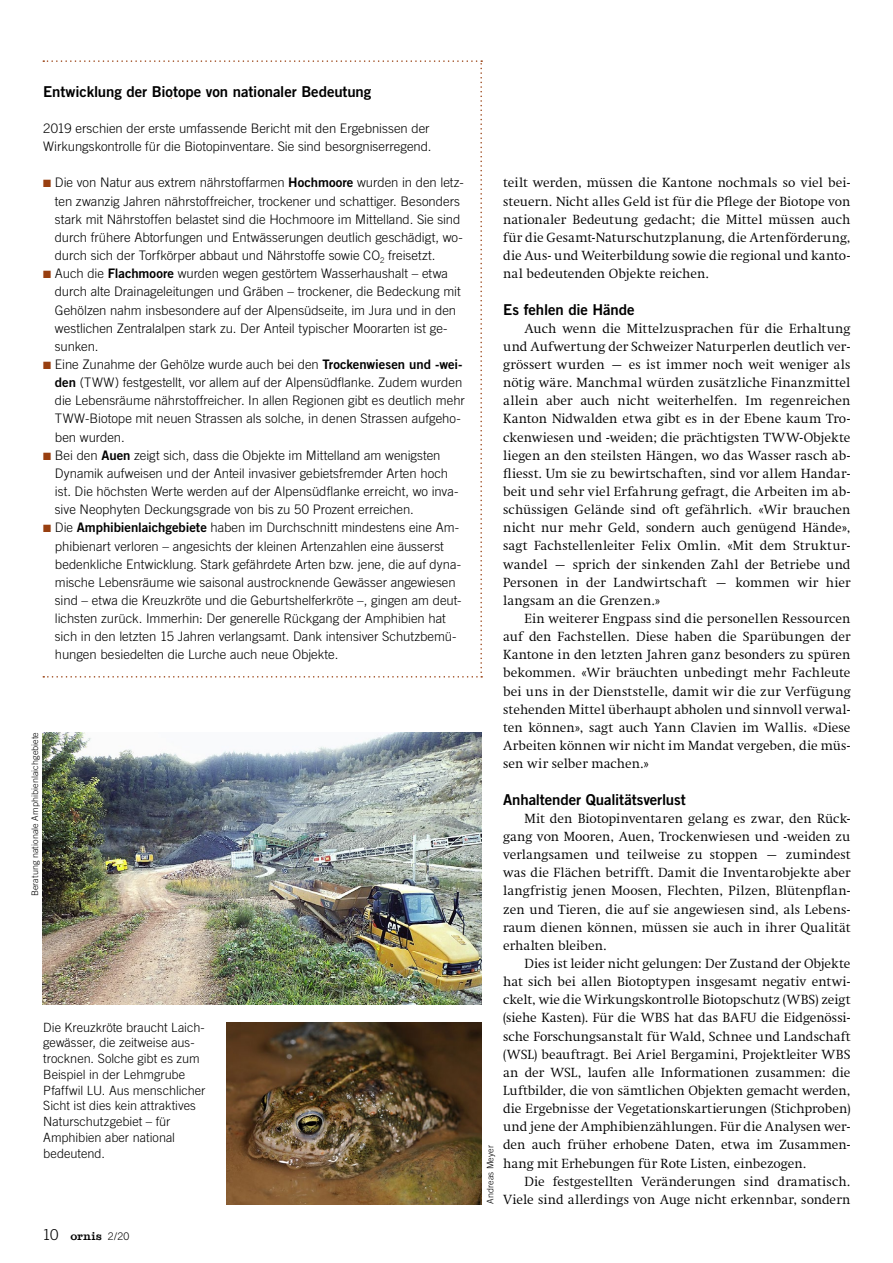
<style>
.page{position:relative;width:893px;height:1263px;background:#fff}
.page>*{position:absolute;margin:0;border:0;box-sizing:border-box;transform-origin:0 0}
.t1{font:15px "Trade Gothic LT Std Bd 2";letter-spacing:-.01em;color:#000}
.t2{font:300 13.5px/18.1px "Swift LT Std";letter-spacing:.01em;color:#000;text-align:justify}
.t3{font:300 13.2px/18.1px "Trade Gothic LT Std";letter-spacing:-.005em;color:#000}
.t4{font:300 12.75px/15.8px "Trade Gothic LT Std";color:#000}
.t5{font:500 12px "Clarendon Com";letter-spacing:.02em;color:#000}
.t6{font:300 9px "Trade Gothic LT Std";letter-spacing:.01em;color:#000}
.s1{color:#983f10}
.s2{font-family:"Trade Gothic LT Std Bd 2";font-weight:400}
.s3{font-family:"Trade Gothic LT Std";font-weight:300;font-size:15px}
.s4{font-family:"Trade Gothic LT Std";font-weight:300;font-size:10.5px}
</style>
<div class="page">
<img style="left:43px;top:732px;width:439px;height:272px">
<img style="left:227px;top:1022px;width:255px;height:182px">
<svg style="left:43px;top:60px;width:439px;height:618px"></svg>
<p class="t1" style="left:43px;top:82px;width:330px">Entwicklung der Biotope von nationaler Bedeutung</p>
<p class="t3" style="left:43px;top:119px;width:390px">2019 erschien der erste umfassende Bericht mit den Ergebnissen der<br>Wirkungskontrolle für die Biotopinventare. Sie sind besorgniserregend.</p>
<p class="t3" style="left:55px;top:174px;width:410px;text-indent:-12px"><span class="s1">■</span> Die von Natur aus extrem nährstoffarmen <span class="s2">Hochmoore</span> wurden in den letz&shy;ten zwanzig Jahren nährstoffreicher, trockener und schattiger. Besonders stark mit Nährstoffen belastet sind die Hochmoore im Mittelland. Sie sind durch frühere Abtorfungen und Entwässerungen deutlich geschädigt, wo&shy;durch sich der Torfkörper abbaut und Nährstoffe sowie CO<sub>2</sub> freisetzt.</p>
<p class="t3" style="left:55px;top:264px;width:407px;text-indent:-12px"><span class="s1">■</span> Auch die <span class="s2">Flachmoore</span> wurden wegen gestörtem Wasserhaushalt – etwa durch alte Drainageleitungen und Gräben – trockener, die Bedeckung mit Gehölzen nahm insbesondere auf der Alpensüdseite, im Jura und in den westlichen Zentralalpen stark zu. Der Anteil typischer Moorarten ist ge&shy;sunken.</p>
<p class="t3" style="left:55px;top:355px;width:411px;text-indent:-12px"><span class="s1">■</span> Eine Zunahme der Gehölze wurde auch bei den <span class="s2">Trockenwiesen und -wei&shy;den</span> (TWW) festgestellt, vor allem auf der Alpensüdflanke. Zudem wurden die Lebensräume nährstoffreicher. In allen Regionen gibt es deutlich mehr TWW-Biotope mit neuen Strassen als solche, in denen Strassen aufgeho&shy;ben wurden.</p>
<p class="t3" style="left:55px;top:446px;width:405px;text-indent:-12px"><span class="s1">■</span> Bei den <span class="s2">Auen</span> zeigt sich, dass die Objekte im Mittelland am wenigsten Dynamik aufweisen und der Anteil invasiver gebietsfremder Arten hoch ist. Die höchsten Werte werden auf der Alpensüdflanke erreicht, wo inva&shy;sive Neophyten Deckungsgrade von bis zu 50 Prozent erreichen.</p>
<p class="t3" style="left:55px;top:518px;width:408px;text-indent:-12px"><span class="s1">■</span> Die <span class="s2">Amphibienlaichgebiete</span> haben im Durchschnitt mindestens eine Am&shy;phibienart verloren – angesichts der kleinen Artenzahlen eine äusserst bedenkliche Entwicklung. Stark gefährdete Arten bzw. jene, die auf dyna&shy;mische Lebensräume wie saisonal austrocknende Gewässer angewiesen sind – etwa die Kreuzkröte und die Geburtshelferkröte –, gingen am deut&shy;lichsten zurück. Immerhin: Der generelle Rückgang der Amphibien hat sich in den letzten 15 Jahren verlangsamt. Dank intensiver Schutzbemü&shy;hungen besiedelten die Lurche auch neue Objekte.</p>
<p class="t6" style="left:30px;top:896px;width:166px;rotate:-90deg">Beratung nationale Amphibienlaichgebiete</p>
<p class="t4" style="left:43px;top:1019px;width:164px">Die Kreuzkröte braucht Laich&shy;gewässer, die zeitweise aus&shy;trocknen. Solche gibt es zum<br>Beispiel in der Lehmgrube<br>Pfaffwil LU. Aus menschlicher<br>Sicht ist dies kein attraktives<br>Naturschutzgebiet – für<br>Amphibien aber national bedeutend.</p>
<p class="t5" style="left:43px;top:1229px;width:88px"><span class="s3">10</span> ornis <span class="s4">2/20</span></p>
<p class="t2" style="left:503px;top:174px;width:349px">teilt werden, müssen die Kantone nochmals so viel bei&shy;steuern. Nicht alles Geld ist für die Pflege der Biotope von nationaler Bedeutung gedacht; die Mittel müssen auch für die Gesamt-Naturschutzplanung, die Artenförderung, die Aus- und Weiterbildung sowie die regional und kanto&shy;nal bedeutenden Objekte reichen.</p>
<p class="t1" style="left:503px;top:300px;width:133px">Es fehlen die Hände</p>
<p class="t2" style="left:503px;top:319px;width:349px;text-indent:21px">Auch wenn die Mittelzusprachen für die Erhaltung und Aufwertung der Schweizer Naturperlen deutlich ver&shy;grössert wurden – es ist immer noch weit weniger als nötig wäre. Manchmal würden zusätzliche Finanzmittel allein aber auch nicht weiterhelfen. Im regenreichen Kanton Nidwalden etwa gibt es in der Ebene kaum Tro&shy;ckenwiesen und -weiden; die prächtigsten TWW-Objekte liegen an den steilsten Hängen, wo das Wasser rasch ab&shy;fliesst. Um sie zu bewirtschaften, sind vor allem Handar&shy;beit und sehr viel Erfahrung gefragt, die Arbeiten im ab&shy;schüssigen Gelände sind oft gefährlich. «Wir brauchen nicht nur mehr Geld, sondern auch genügend Hände», sagt Fachstellenleiter Felix Omlin. «Mit dem Struktur&shy;wandel – sprich der sinkenden Zahl der Betriebe und Personen in der Landwirtschaft – kommen wir hier langsam an die Grenzen.»</p>
<p class="t2" style="left:503px;top:610px;width:349px;text-indent:21px">Ein weiterer Engpass sind die personellen Ressourcen auf den Fachstellen. Diese haben die Sparübungen der Kantone in den letzten Jahren ganz besonders zu spüren bekommen. «Wir bräuchten unbedingt mehr Fachleute bei uns in der Dienststelle, damit wir die zur Verfügung stehenden Mittel überhaupt abholen und sinnvoll verwal&shy;ten können», sagt auch Yann Clavien im Wallis. «Diese Arbeiten können wir nicht im Mandat vergeben, die müs&shy;sen wir selber machen.»</p>
<p class="t1" style="left:503px;top:790px;width:184px">Anhaltender Qualitätsverlust</p>
<p class="t2" style="left:503px;top:809px;width:349px;text-indent:21px">Mit den Biotopinventaren gelang es zwar, den Rück&shy;gang von Mooren, Auen, Trockenwiesen und -weiden zu verlangsamen und teilweise zu stoppen – zumindest was die Flächen betrifft. Damit die Inventarobjekte aber langfristig jenen Moosen, Flechten, Pilzen, Blütenpflan&shy;zen und Tieren, die auf sie angewiesen sind, als Lebens&shy;raum dienen können, müssen sie auch in ihrer Qualität erhalten bleiben.</p>
<p class="t2" style="left:503px;top:955px;width:349px;text-indent:21px">Dies ist leider nicht gelungen: Der Zustand der Objekte hat sich bei allen Biotoptypen insgesamt negativ entwi&shy;ckelt, wie die Wirkungskontrolle Biotopschutz (WBS) zeigt (siehe Kasten). Für die WBS hat das BAFU die Eidgenössi&shy;sche Forschungsanstalt für Wald, Schnee und Landschaft (WSL) beauftragt. Bei Ariel Bergamini, Projektleiter WBS an der WSL, laufen alle Informationen zusammen: die Luftbilder, die von sämtlichen Objekten gemacht werden, die Ergebnisse der Vegetationskartierungen (Stichproben) und jene der Amphibienzählungen. Für die Analysen wer&shy;den auch früher erhobene Daten, etwa im Zusammen&shy;hang mit Erhebungen für Rote Listen, einbezogen.</p>
<p class="t2" style="left:503px;top:1172px;width:349px;text-align:right">Die festgestellten Veränderungen sind dramatisch.<br>Viele sind allerdings von Auge nicht erkennbar, sondern</p>
<p class="t6" style="left:485px;top:1204px;width:60px;rotate:-90deg">Andreas Meyer</p>
</div>
